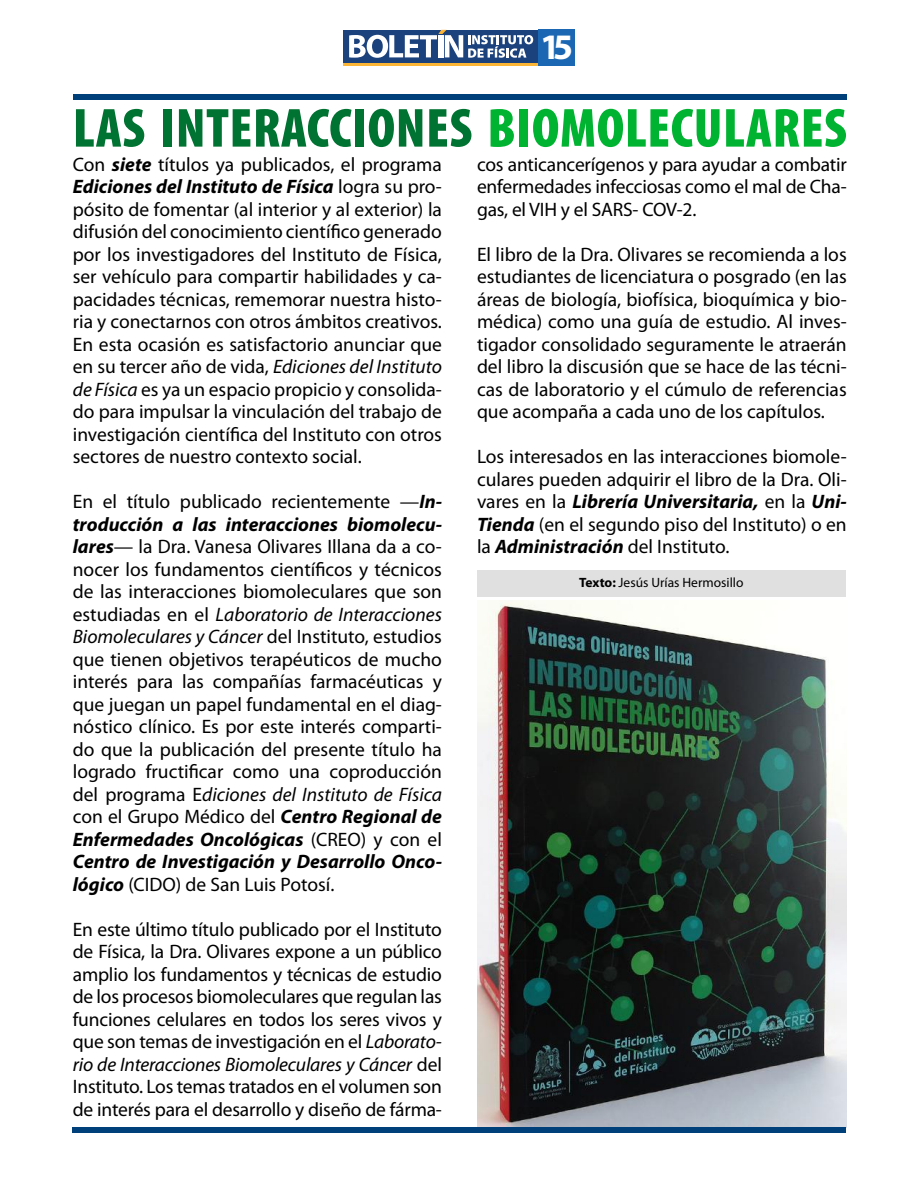
<style>
.page{position:relative;width:918px;height:1188px;background:#fff}
.page>*{position:absolute;margin:0;border:0;box-sizing:border-box;transform-origin:0 0}
.t1{font:900 condensed 55.5px "Myriad Pro";letter-spacing:.01em;color:#007231}
.t2{font:700 36px "Myriad Pro";color:#fff}
.t3{font:19.5px/22.5px "Myriad Pro";color:#000;text-align:justify}
.t4{font:13.5px "Myriad Pro";color:#000}
.s1{color:#00b331}
.s2{font-weight:700;font-style:italic}
.s3{font-style:italic}
.s4{font-weight:700}
</style>
<div class="page">
<hr style="left:344px;top:63px;width:194px;height:3px;background:#fdb536">
<div style="left:344px;top:30px;width:194px;height:33px;background:#1c427d"></div>
<svg style="left:349px;top:30px;width:184px;height:28px"></svg>
<div style="left:538px;top:30px;width:36px;height:36px;background:#1b67b3"></div>
<img style="left:477px;top:600px;width:369px;height:527px">
<div style="left:73px;top:94px;width:774px;height:6px;background:#00407a"></div>
<div style="left:477px;top:570px;width:369px;height:27px;background:#e0e0e0"></div>
<div style="left:72px;top:1127px;width:774px;height:5px;background:#00407a"></div>
<h2 class="t2" style="left:540px;top:26px;width:35px">15</h2>
<h1 class="t1" style="left:73px;top:97px;width:776px">LAS INTERACCIONES <span class="s1">BIOMOLECULARES</span></h1>
<p class="t3" style="left:73px;top:153px;width:371px">Con <span class="s2">siete</span> títulos ya publicados, el programa <span class="s2">Ediciones del Instituto de Física</span> logra su pro&shy;pósito de fomentar (al interior y al exterior) la difusión del conocimiento científico generado por los investigadores del Instituto de Física, ser vehículo para compartir habilidades y ca&shy;pacidades técnicas, rememorar nuestra histo&shy;ria y conectarnos con otros ámbitos creativos.<br>En esta ocasión es satisfactorio anunciar que en su tercer año de vida, <span class="s3">Ediciones del Instituto de Física</span> es ya un espacio propicio y consolida&shy;do para impulsar la vinculación del trabajo de investigación científica del Instituto con otros sectores de nuestro contexto social.</p>
<p class="t3" style="left:73px;top:491px;width:371px">En el título publicado recientemente —<span class="s2">In&shy;troducción a las interacciones biomolecu&shy;lares</span>— la Dra. Vanesa Olivares Illana da a co&shy;nocer los fundamentos científicos y técnicos de las interacciones biomoleculares que son estudiadas en el <span class="s3">Laboratorio de Interacciones Biomoleculares y Cáncer</span> del Instituto, estudios que tienen objetivos terapéuticos de mucho interés para las compañías farmacéuticas y que juegan un papel fundamental en el diag&shy;nóstico clínico. Es por este interés comparti&shy;do que la publicación del presente título ha logrado fructificar como una coproducción del programa E<span class="s3">diciones del Instituto de Física </span>con el Grupo Médico del <span class="s2">Centro Regional de Enfermedades Oncológicas</span> (CREO) y con el <span class="s2">Centro de Investigación y Desarrollo Onco&shy;lógico</span> (CIDO) de San Luis Potosí.</p>
<p class="t3" style="left:73px;top:918px;width:371px">En este último título publicado por el Instituto de Física, la Dra. Olivares expone a un público amplio los fundamentos y técnicas de estudio de los procesos biomoleculares que regulan las funciones celulares en todos los seres vivos y que son temas de investigación en el <span class="s3">Laborato&shy;rio de Interacciones Biomoleculares y Cáncer</span> del Instituto. Los temas tratados en el volumen son de interés para el desarrollo y diseño de fárma-</p>
<p class="t3" style="left:477px;top:153px;width:371px">cos anticancerígenos y para ayudar a combatir enfermedades infecciosas como el mal de Cha&shy;gas, el VIH y el SARS- COV-2.</p>
<p class="t3" style="left:477px;top:243px;width:371px">El libro de la Dra. Olivares se recomienda a los estudiantes de licenciatura o posgrado (en las áreas de biología, biofísica, bioquímica y bio&shy;médica) como una guía de estudio. Al inves&shy;tigador consolidado seguramente le atraerán del libro la discusión que se hace de las técni&shy;cas de laboratorio y el cúmulo de referencias que acompaña a cada uno de los capítulos.</p>
<p class="t3" style="left:477px;top:446px;width:371px">Los interesados en las interacciones biomole&shy;culares pueden adquirir el libro de la Dra. Oli&shy;vares en la <span class="s2">Librería Universitaria,</span> en la <span class="s2">Uni-Tienda</span> (en el segundo piso del Instituto) o en la <span class="s2">Administración</span> del Instituto.</p>
<p class="t4" style="left:579px;top:575px;width:166px"><span class="s4">Texto:</span> Jesús Urías Hermosillo</p>
</div>
